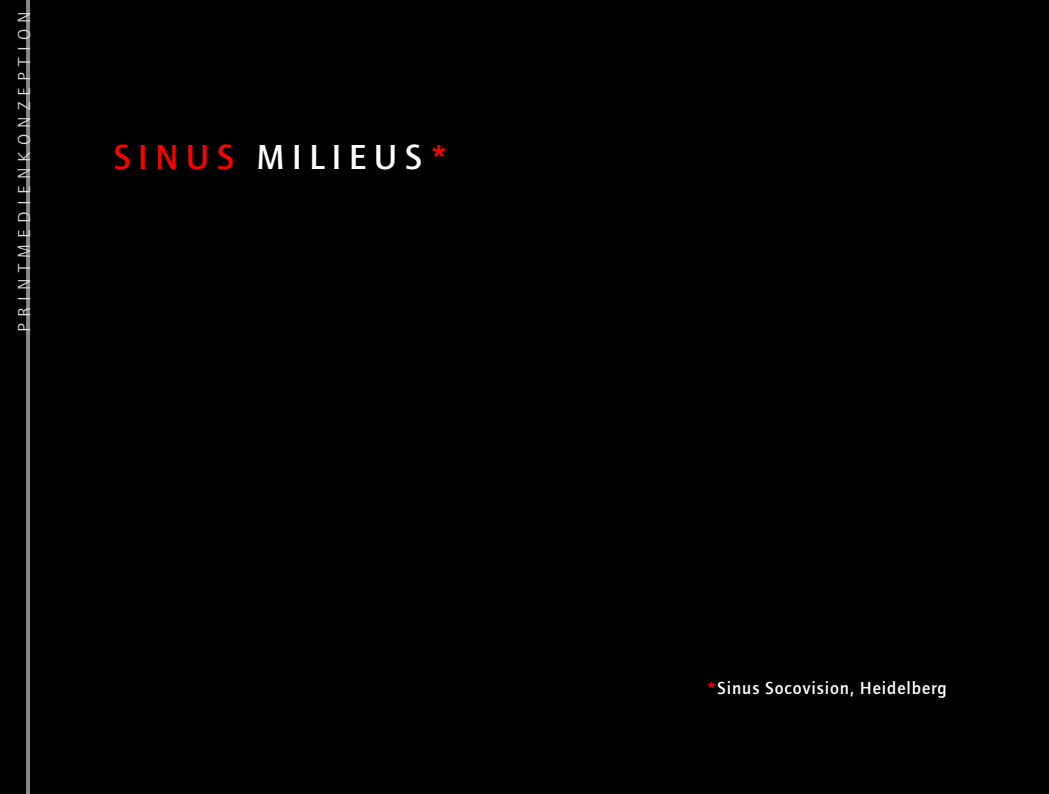
<style>
.page{position:relative;width:1049px;height:794px;background:#000}
.page>*{position:absolute;margin:0;border:0;box-sizing:border-box;transform-origin:0 0}
.t1{font:700 36px "Quay";letter-spacing:.2em;color:#fff}
.head{font:700 18px "Quay";color:#fff}
.t2{font:18px "Quay";letter-spacing:.35em;color:#d9dadb}
.s1{color:#f00}
</style>
<div class="page">
<hr style="left:26px;top:0;width:4px;height:794px;background:#878889">
<p class="t2" style="left:14px;top:332px;width:322px;rotate:-90deg">Printmedienkonzeption</p>
<p class="t1" style="left:113px;top:137px;width:337px"><span class="s1">Sinus</span> Milieus<span class="s1">*</span></p>
<p class="head" style="left:706px;top:678px;width:242px"><span class="s1">*</span>Sinus Socovision, Heidelberg</p>
</div>
